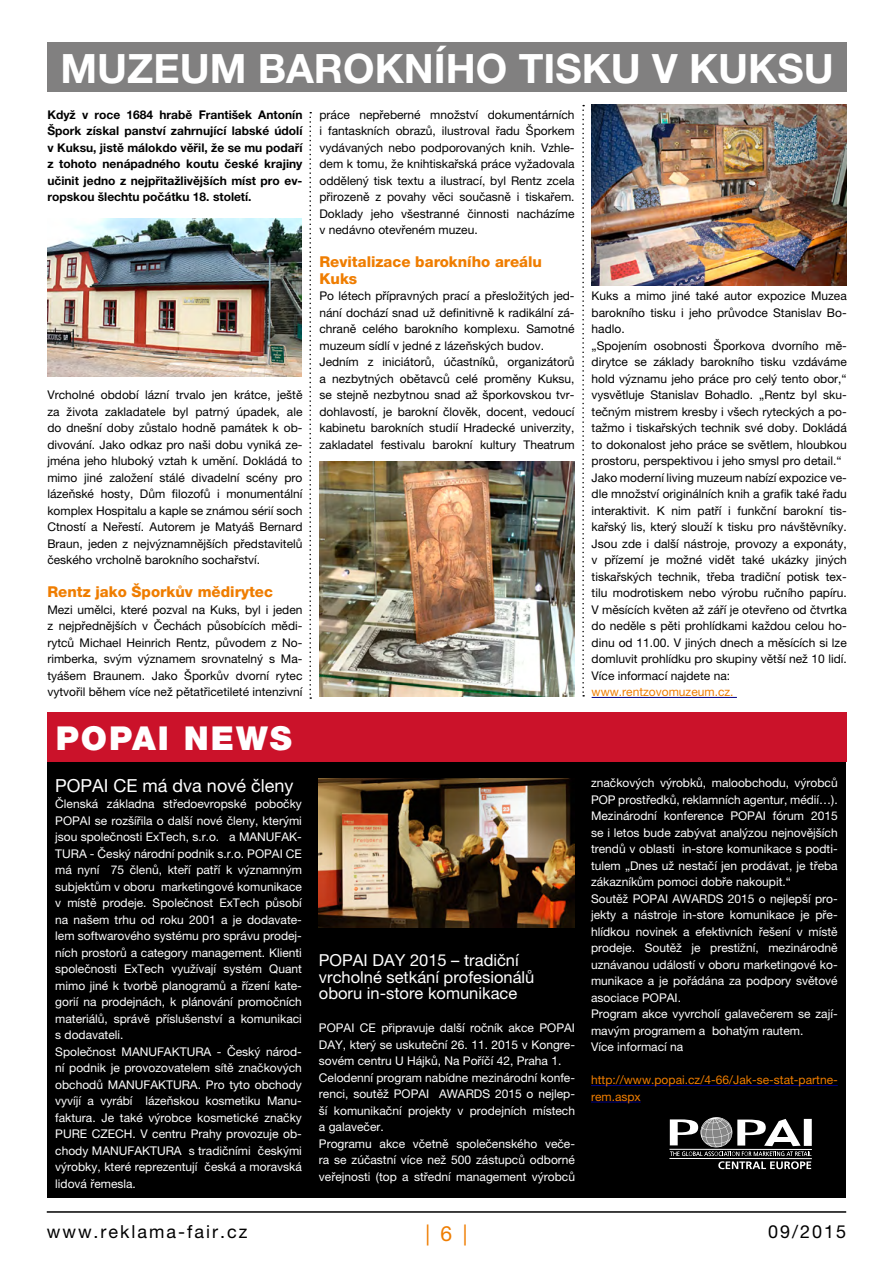
<style>
.page{position:relative;width:893px;height:1263px;background:#fff}
.page>*{position:absolute;margin:0;border:0;box-sizing:border-box;transform-origin:0 0}
.t1{font:700 40.5px "Helvetica Neue LT Pro";color:#fff}
.t2{font:900 33px "Helvetica Neue LT Pro";letter-spacing:.06em;color:#fff}
.t3{font:21px "Helvetica Neue LT Pro";color:#ef7d00}
.t4{font:18px "Helvetica Neue LT Pro";letter-spacing:.11em;color:#000}
.t5{font:18px "Helvetica Neue LT Pro";color:#fff}
.t6{font:16.5px/16.5px "Helvetica Neue LT Pro";color:#fff}
.t7{font:800 15px/16.5px "Helvetica Neue LT Pro";color:#ef7d00}
.t8{font:12px/16.5px "Helvetica Neue LT Pro";color:#000;text-align:justify}
.t9{font:12px/16.5px "Helvetica Neue LT Pro";color:#fff}
.t10{font:700 12px/16.5px "Helvetica Neue LT Pro";color:#000;text-align:justify}
.t11{font:12px/16.5px "Helvetica Neue LT Pro";color:#ef7d00}
</style>
<div class="page">
<hr style="left:47px;top:1211px;width:799px;height:2px;background:#000">
<div style="left:47px;top:762px;width:798px;height:435px;background:#000"></div>
<div style="left:47px;top:713px;width:800px;height:49px;background:#cb122a"></div>
<div style="left:804px;top:1119px;width:8px;height:27px;background:#c5c5c5"></div>
<hr style="left:669px;top:1158px;width:143px;height:1px;background:#fff">
<hr style="left:669px;top:1149px;width:143px;height:1px;background:#fff">
<svg style="left:670px;top:1117px;width:141px;height:52px"></svg>
<img style="left:318px;top:779px;width:256px;height:148px">
<hr style="left:591px;top:1085px;width:247px;height:1px;background:#000084">
<hr style="left:591px;top:1102px;width:50px;height:1px;background:#000084">
<svg style="left:309px;top:112px;width:2px;height:587px"></svg>
<svg style="left:582px;top:105px;width:2px;height:591px"></svg>
<div style="left:47px;top:43px;width:800px;height:49px;background:#818080"></div>
<hr style="left:592px;top:697px;width:145px;height:1px;background:#000084">
<img style="left:47px;top:218px;width:255px;height:158px">
<img style="left:319px;top:461px;width:255px;height:235px">
<img style="left:591px;top:105px;width:256px;height:180px">
<h1 class="t1" style="left:60px;top:44px;width:227px">muzeum baro</h1>
<h1 class="t1" style="left:375px;top:44px;width:461px">kního tisku v kuksu</h1>
<p class="t10" style="left:47px;top:106px;width:257px">Když v roce 1684 hrabě František Antonín Špork získal panství zahrnující labské údolí v Kuksu, jistě málokdo věřil, že se mu podaří z tohoto nenápadného koutu české krajiny učinit jedno z nejpřitažlivějších míst pro ev&shy;ropskou šlechtu počátku 18. století.</p>
<p class="t8" style="left:319px;top:106px;width:257px">práce nepřeberné množství dokumentárních i fantaskních obrazů, ilustroval řadu Šporkem vydávaných nebo podporovaných knih. Vzhle&shy;dem k tomu, že knihtiskařská práce vyžadovala oddělený tisk textu a ilustrací, byl Rentz zcela přirozeně z povahy věci současně i tiskařem.<br>Doklady jeho všestranné činnosti nacházíme v nedávno otevřeném muzeu.</p>
<p class="t7" style="left:319px;top:254px;width:224px">Revitalizace barokního areálu<br>Kuks</p>
<p class="t8" style="left:319px;top:287px;width:257px;text-align:left">Po létech přípravných prací a přesložitých jed&shy;nání dochází snad už definitivně k radikální zá&shy;chraně celého barokního komplexu. Samotné muzeum sídlí v jedné z lázeňských budov.<br>Jedním z iniciátorů, účastníků, organizátorů a nezbytných obětavců celé proměny Kuksu, se stejně nezbytnou snad až šporkovskou tvr&shy;dohlavostí, je barokní člověk, docent, vedoucí kabinetu barokních studií Hradecké univerzity, zakladatel festivalu barokní kultury Theatrum</p>
<p class="t8" style="left:592px;top:287px;width:257px;text-align:left">Kuks a mimo jiné také autor expozice Muzea barokního tisku i jeho průvodce Stanislav Bo&shy;hadlo.<br>„Spojením osobnosti Šporkova dvorního mě&shy;dirytce se základy barokního tisku vzdáváme hold významu jeho práce pro celý tento obor,“ vysvětluje Stanislav Bohadlo. „Rentz byl sku&shy;tečným mistrem kresby i všech ryteckých a po&shy;tažmo i tiskařských technik své doby. Dokládá to dokonalost jeho práce se světlem, hloubkou prostoru, perspektivou i jeho smysl pro detail.“ Jako moderní living muzeum nabízí expozice ve&shy;dle množství originálních knih a grafik také řadu interaktivit. K nim patří i funkční barokní tis&shy;kařský lis, který slouží k tisku pro návštěvníky.<br>Jsou zde i další nástroje, provozy a exponáty, v přízemí je možné vidět také ukázky jiných tiskařských technik, třeba tradiční potisk tex&shy;tilu modrotiskem nebo výrobu ručního papíru.<br>V měsících květen až září je otevřeno od čtvrtka do neděle s pěti prohlídkami každou celou ho&shy;dinu od 11.00. V jiných dnech a měsících si lze domluvit prohlídku pro skupiny větší než 10 lidí.<br>Více informací najdete na:</p>
<p class="t11" style="left:592px;top:683px;width:143px">www.rentzovomuzeum.cz.</p>
<p class="t8" style="left:47px;top:386px;width:257px">Vrcholné období lázní trvalo jen krátce, ještě za života zakladatele byl patrný úpadek, ale do dnešní doby zůstalo hodně památek k ob&shy;divování. Jako odkaz pro naši dobu vyniká ze&shy;jména jeho hluboký vztah k umění. Dokládá to mimo jiné založení stálé divadelní scény pro lázeňské hosty, Dům filozofů i monumentální komplex Hospitalu a kaple se známou sérií soch Ctností a Neřestí. Autorem je Matyáš Bernard Braun, jeden z nejvýznamnějších představitelů českého vrcholně barokního sochařství.</p>
<p class="t7" style="left:47px;top:584px;width:227px">Rentz jako Šporkův mědirytec</p>
<p class="t8" style="left:47px;top:601px;width:257px">Mezi umělci, které pozval na Kuks, byl i jeden z nejpřednějších v Čechách působících mědi&shy;rytců Michael Heinrich Rentz, původem z No&shy;rimberka, svým významem srovnatelný s Ma&shy;tyášem Braunem. Jako Šporkův dvorní rytec vytvořil během více než pětatřicetileté intenzivní</p>
<h2 class="t2" style="left:56px;top:718px;width:238px">POPAI NEWS</h2>
<h3 class="t5" style="left:55px;top:774px;width:240px">POPAI CE má dva nové členy</h3>
<p class="t9" style="left:55px;top:795px;width:248px">Členská základna středoevropské pobočky POPAI se rozšířila o další nové členy, kterými jsou společnosti ExTech, s.r.o. a MANUFAK-TURA - Český národní podnik s.r.o. POPAI CE má nyní 75 členů, kteří patří k významným subjektům v oboru marketingové komunikace v místě prodeje. Společnost ExTech působí na našem trhu od roku 2001 a je dodavate&shy;lem softwarového systému pro správu prodej&shy;ních prostorů a category management. Klienti společnosti ExTech využívají systém Quant mimo jiné k tvorbě planogramů a řízení kate&shy;gorií na prodejnách, k plánování promočních materiálů, správě příslušenství a komunikaci s dodavateli.<br>Společnost MANUFAKTURA - Český národ&shy;ní podnik je provozovatelem sítě značkových obchodů MANUFAKTURA. Pro tyto obchody vyvíjí a vyrábí lázeňskou kosmetiku Manu&shy;faktura. Je také výrobce kosmetické značky PURE CZECH. V centru Prahy provozuje ob&shy;chody MANUFAKTURA s tradičními českými výrobky, které reprezentují česká a moravská lidová řemesla.</p>
<h3 class="t6" style="left:319px;top:952px;width:217px">POPAI DAY 2015 – tradiční vrcholné setkání profesionálů oboru in-store komunikace</h3>
<p class="t9" style="left:319px;top:1019px;width:258px">POPAI CE připravuje další ročník akce POPAI DAY, který se uskuteční 26. 11. 2015 v Kongre&shy;sovém centru U Hájků, Na Poříčí 42, Praha 1.<br>Celodenní program nabídne mezinárodní konfe&shy;renci, soutěž POPAI AWARDS 2015 o nejlep&shy;ší komunikační projekty v prodejních místech a galavečer.<br>Programu akce včetně společenského veče&shy;ra se zúčastní více než 500 zástupců odborné veřejnosti (top a střední management výrobců</p>
<p class="t9" style="left:591px;top:775px;width:248px">značkových výrobků, maloobchodu, výrobců POP prostředků, reklamních agentur, médií…).<br>Mezinárodní konference POPAI fórum 2015 se i letos bude zabývat analýzou nejnovějších trendů v oblasti in-store komunikace s podti&shy;tulem „Dnes už nestačí jen prodávat, je třeba zákazníkům pomoci dobře nakoupit.“<br>Soutěž POPAI AWARDS 2015 o nejlepší pro&shy;jekty a nástroje in-store komunikace je pře&shy;hlídkou novinek a efektivních řešení v místě prodeje. Soutěž je prestižní, mezinárodně uznávanou událostí v oboru marketingové ko&shy;munikace a je pořádána za podpory světové asociace POPAI.<br>Program akce vyvrcholí galavečerem se zají&shy;mavým programem a bohatým rautem.<br>Více informací na</p>
<p class="t11" style="left:591px;top:1072px;width:248px">http://www.popai.cz/4-66/Jak-se-stat-partne&shy;rem.aspx</p>
<h3 class="t4" style="left:47px;top:1221px;width:202px">www.reklama-fair.cz</h3>
<h3 class="t3" style="left:425px;top:1220px;width:43px">| 6 |</h3>
<h3 class="t4" style="left:768px;top:1221px;width:79px">09/2015</h3>
</div>
